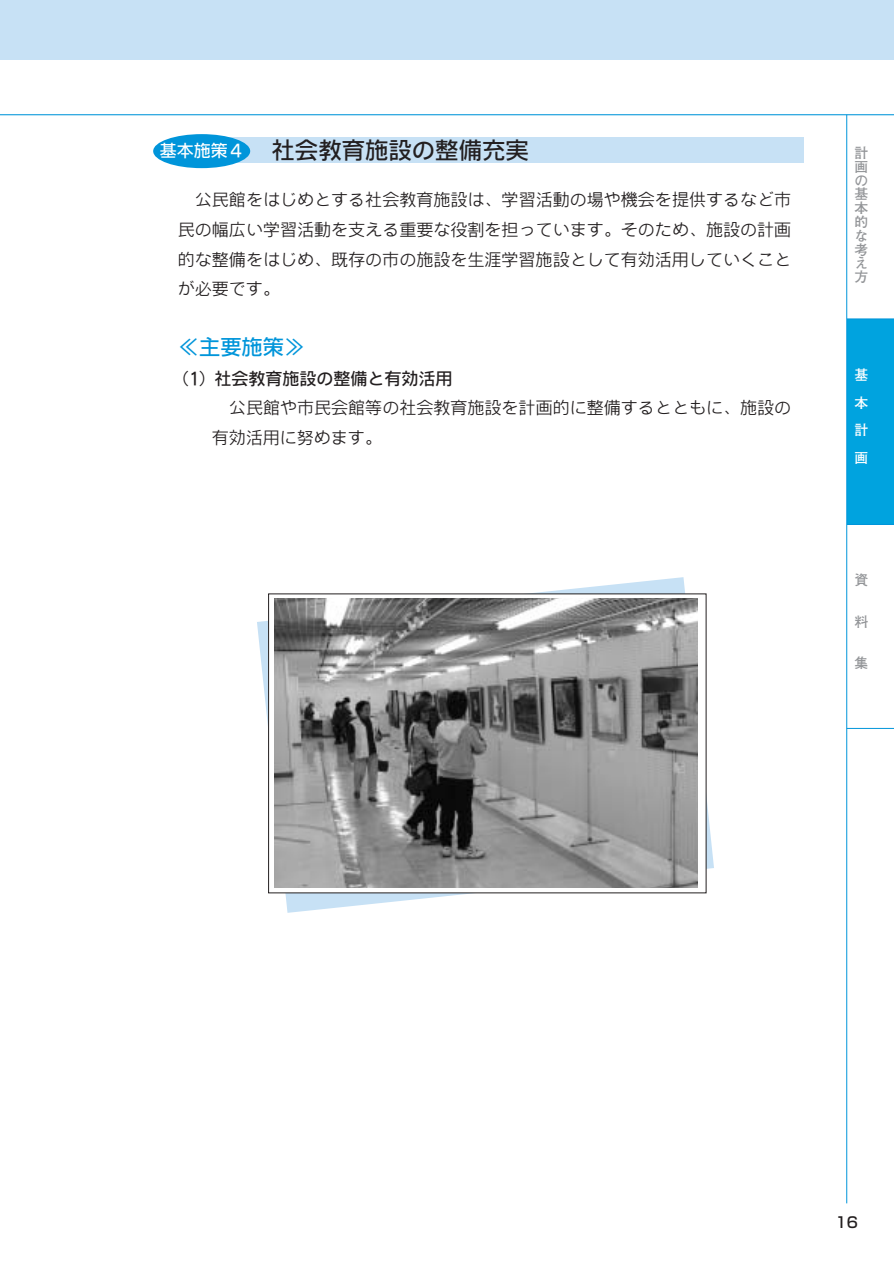
<style>
.page{position:relative;width:894px;height:1263px;background:#fff}
.page>*{position:absolute;margin:0;border:0;box-sizing:border-box;transform-origin:0 0}
.t1{font:23.4px "NIS S4";color:#231f20}
.t2{font:21.3px "NIS S4";color:#0095da}
.t3{font:16.95px/29.7px "NIS S1";color:#231f20;text-align:justify}
.t4{font:16.95px "NIS S4";color:#231f20}
.t5{font:500 14.85px "Shin Go";color:#231f20}
.t6{font:700 13.8px/13.8px "Futo Go B101";color:#939598;text-align:justify}
.t7{font:700 13.8px/27.6px "Futo Go B101";color:#fff;text-align:justify}
.s1{font-size:16.95px;color:#fff}
</style>
<div class="page">
<hr style="left:0;top:114px;width:894px;height:1px;background:#0095da">
<div style="left:847px;top:319px;width:47px;height:205px;background:#00a3df"></div>
<hr style="left:846px;top:115px;width:1px;height:1088px;background:#0095da">
<hr style="left:847px;top:319px;width:47px;height:1px;background:#0095da">
<div style="left:0;top:0;width:894px;height:60px;background:#c7e1f5"></div>
<hr style="left:847px;top:524px;width:47px;height:1px;background:#0095da">
<hr style="left:847px;top:728px;width:47px;height:1px;background:#0095da">
<div style="left:176px;top:137px;width:628px;height:26px;background:#c7e1f5"></div>
<div style="left:153px;top:134px;width:97px;height:34px;background:#0095da;border-radius:50%"></div>
<svg style="left:257px;top:577px;width:457px;height:336px"></svg>
<div style="left:269px;top:594px;width:437px;height:299px;background:#fff"></div>
<img style="left:274px;top:599px;width:424px;height:288px">
<p class="t1" style="left:160px;top:141px;width:371px"><span class="s1">基本施策４</span> 社会教育施設の整備充実</p>
<p class="t3" style="left:178px;top:187px;width:615px;text-indent:17px">公民館をはじめとする社会教育施設は、学習活動の場や機会を提供するなど市民の幅広い学習活動を支える重要な役割を担っています。そのため、施設の計画的な整備をはじめ、既存の市の施設を生涯学習施設として有効活用していくことが必要です。</p>
<p class="t2" style="left:178px;top:339px;width:129px">≪主要施策≫</p>
<p class="t4" style="left:178px;top:372px;width:276px">(1) 社会教育施設の整備と有効活用</p>
<p class="t3" style="left:229px;top:396px;width:564px">公民館や市民会館等の社会教育施設を計画的に整備するとともに、施設の</p>
<p class="t3" style="left:212px;top:425px;width:172px">有効活用に努めます。</p>
<p class="t6" style="left:855px;top:147px;width:15px">計画の基本的な考え方</p>
<p class="t7" style="left:854px;top:363px;width:15px">基本計画</p>
<p class="t6" style="left:855px;top:575px;width:15px">資</p>
<p class="t6" style="left:855px;top:616px;width:15px">料</p>
<p class="t6" style="left:855px;top:658px;width:15px">集</p>
<p class="t5" style="left:836px;top:1217px;width:24px">16</p>
</div>
